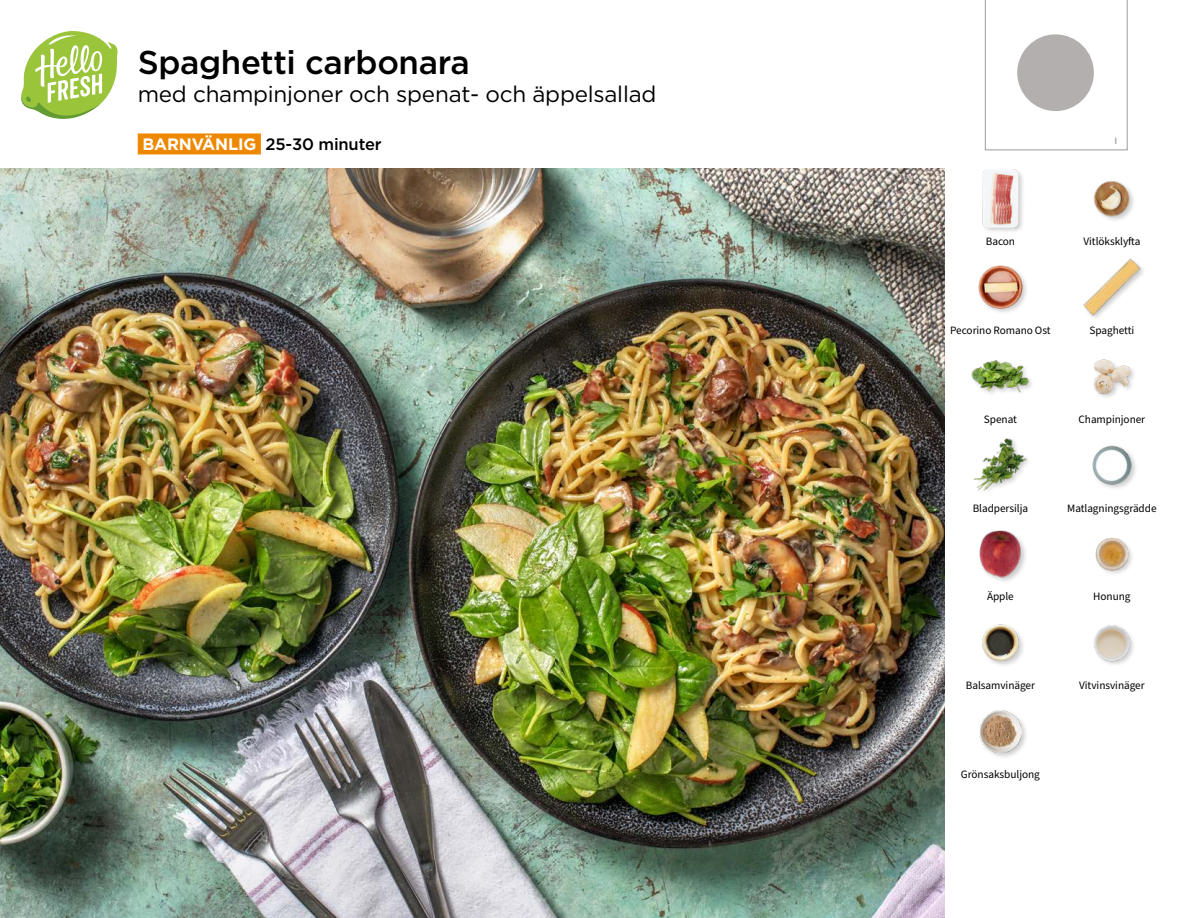
<style>
.page{position:relative;width:1188px;height:918px;background:#fff}
.page>*{position:absolute;margin:0;border:0;box-sizing:border-box;transform-origin:0 0}
.t1{font:500 33px "Gotham";letter-spacing:-.01em;color:#000}
.t2{font:22.5px "Gotham";letter-spacing:-.01em;color:#000}
.t3{font:500 16.5px "Gotham";letter-spacing:-.01em;color:#000}
.t4{font:11.25px "Source Sans Pro";letter-spacing:-.005em;color:#000}
.t5{font:500 9px "Gotham";color:#9d9d9c}
.s1{font-weight:700;color:#fff}
</style>
<div class="page">
<div style="left:138px;top:133px;width:123px;height:21px;background:#e80"></div>
<svg style="left:21px;top:31px;width:97px;height:88px"></svg>
<img style="left:0;top:168px;width:945px;height:750px">
<svg style="left:985px;top:0;width:142px;height:150px"></svg>
<div style="left:978px;top:709px;width:50px;height:50px;background:#000;opacity:.2"></div>
<img style="left:979px;top:711px;width:42px;height:42px">
<img style="left:1093px;top:625px;width:41px;height:40px">
<img style="left:982px;top:624px;width:41px;height:41px">
<img style="left:1095px;top:537px;width:37px;height:37px">
<div style="left:979px;top:530px;width:49px;height:54px;background:#000;opacity:.2"></div>
<img style="left:979px;top:530px;width:47px;height:49px">
<img style="left:1092px;top:445px;width:44px;height:44px">
<img style="left:974px;top:438px;width:54px;height:53px">
<img style="left:1093px;top:359px;width:41px;height:38px">
<div style="left:971px;top:359px;width:64px;height:40px;background:#000;opacity:.2"></div>
<img style="left:972px;top:359px;width:57px;height:40px">
<img style="left:1083px;top:259px;width:58px;height:57px">
<img style="left:978px;top:265px;width:49px;height:48px">
<img style="left:1093px;top:181px;width:41px;height:39px">
<div style="left:981px;top:168px;width:44px;height:66px;background:#000;opacity:.2"></div>
<img style="left:981px;top:170px;width:44px;height:57px">
<h1 class="t1" style="left:138px;top:41px;width:334px">Spaghetti carbonara</h1>
<h2 class="t2" style="left:138px;top:80px;width:520px">med champinjoner och spenat- och äppelsallad</h2>
<h3 class="t3" style="left:142px;top:133px;width:241px"><span class="s1">BARNVÄNLIG</span> 25-30 minuter</h3>
<p class="t5" style="left:1114px;top:135px;width:4px">I</p>
<p class="t4" style="left:986px;top:234px;width:31px">Bacon</p>
<p class="t4" style="left:1083px;top:234px;width:58px">Vitlöksklyfta</p>
<p class="t4" style="left:950px;top:323px;width:102px">Pecorino Romano Ost</p>
<p class="t4" style="left:1090px;top:323px;width:46px">Spaghetti</p>
<p class="t4" style="left:984px;top:412px;width:35px">Spenat</p>
<p class="t4" style="left:1079px;top:412px;width:68px">Champinjoner</p>
<p class="t4" style="left:973px;top:500px;width:57px">Bladpersilja</p>
<p class="t4" style="left:1067px;top:500px;width:91px">Matlagningsgrädde</p>
<p class="t4" style="left:987px;top:589px;width:28px">Äpple</p>
<p class="t4" style="left:1093px;top:589px;width:39px">Honung</p>
<p class="t4" style="left:966px;top:678px;width:71px">Balsamvinäger</p>
<p class="t4" style="left:1079px;top:678px;width:67px">Vitvinsvinäger</p>
<p class="t4" style="left:961px;top:767px;width:80px">Grönsaksbuljong</p>
</div>
